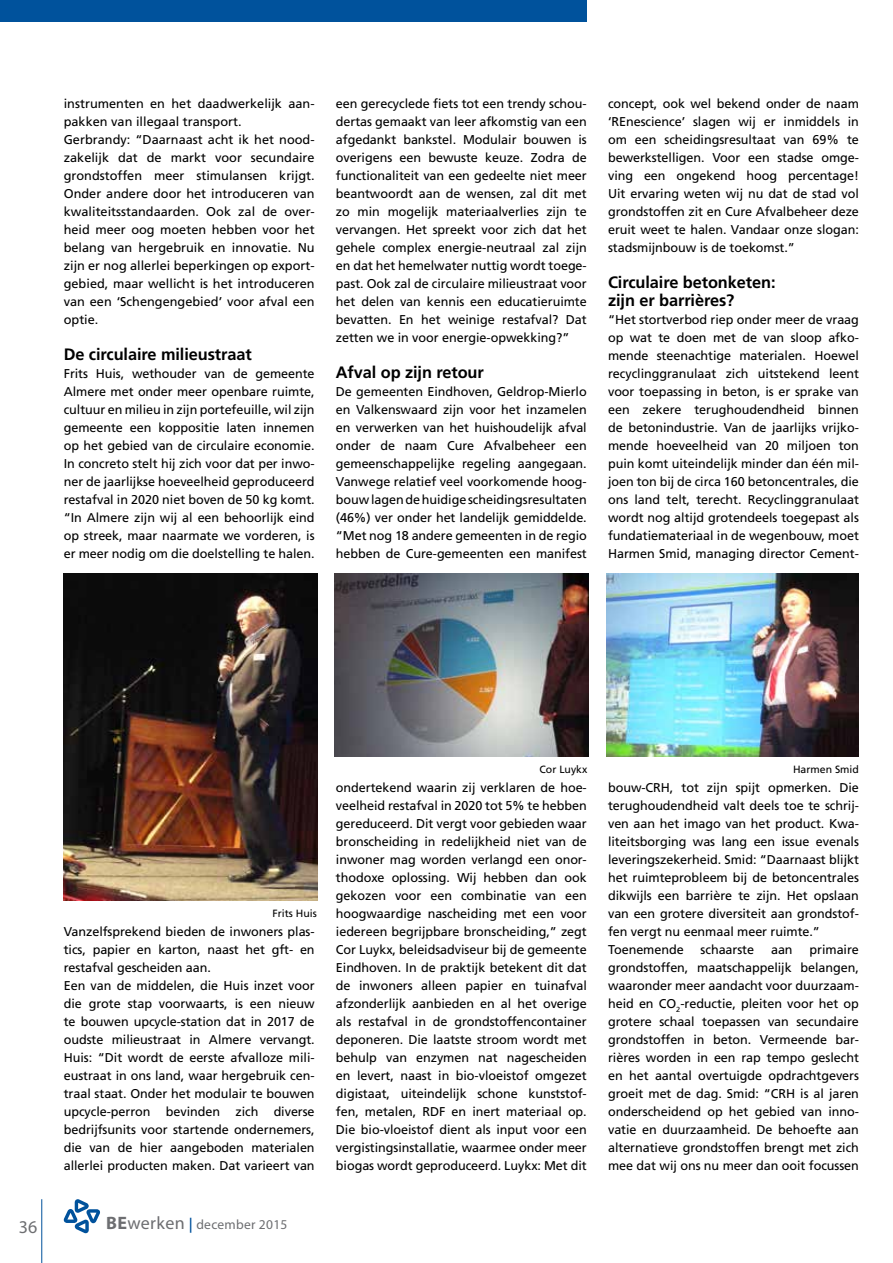
<style>
.page{position:relative;width:893px;height:1263px;background:#fff}
.page>*{position:absolute;margin:0;border:0;box-sizing:border-box;transform-origin:0 0}
.t1{font:18px "Myriad Pro";color:#6d6e71}
.t2{font:700 16.5px/18px "Frutiger LT Std";letter-spacing:-.005em;color:#000}
.t3{font:13.5px "Myriad Pro";letter-spacing:.02em;color:#6d6e71}
.t4{font:12.75px/18px "Frutiger LT Std";letter-spacing:-.005em;color:#000;text-align:justify}
.t5{font:10.5px "Frutiger LT Std";color:#000}
.s1{font-weight:700;font-size:18px}
.s2{font-size:18px}
.s3{font-family:"Frutiger LT Std";font-size:15px;color:#00529c}
</style>
<div class="page">
<hr style="left:41px;top:1199px;width:1px;height:64px;background:#00529c">
<svg style="left:64px;top:1199px;width:36px;height:34px"></svg>
<div style="left:0;top:0;width:587px;height:21px;background:#00529c"></div>
<img style="left:63px;top:574px;width:254px;height:326px">
<img style="left:334px;top:574px;width:254px;height:182px">
<img style="left:606px;top:574px;width:253px;height:182px">
<p class="t4" style="left:64px;top:95px;width:252px;text-align:left">instrumenten en het daadwerkelijk aan&shy;pakken van illegaal transport.<br>Gerbrandy: “Daarnaast acht ik het nood&shy;zakelijk dat de markt voor secundaire grondstoffen meer stimulansen krijgt.<br>Onder andere door het introduceren van kwaliteitsstandaarden. Ook zal de over&shy;heid meer oog moeten hebben voor het belang van hergebruik en innovatie. Nu zijn er nog allerlei beperkingen op export&shy;gebied, maar wellicht is het introduceren van een ‘Schengengebied’ voor afval een optie.</p>
<p class="t2" style="left:64px;top:345px;width:189px">De circulaire milieustraat</p>
<p class="t4" style="left:64px;top:365px;width:252px">Frits Huis, wethouder van de gemeente Almere met onder meer openbare ruimte, cultuur en milieu in zijn portefeuille, wil zijn gemeente een koppositie laten innemen op het gebied van de circulaire economie.<br>In concreto stelt hij zich voor dat per inwo&shy;ner de jaarlijkse hoeveelheid geproduceerd restafval in 2020 niet boven de 50 kg komt. “In Almere zijn wij al een behoorlijk eind op streek, maar naarmate we vorderen, is er meer nodig om die doelstelling te halen.</p>
<p class="t4" style="left:336px;top:95px;width:252px">een gerecyclede fiets tot een trendy schou&shy;dertas gemaakt van leer afkomstig van een afgedankt bankstel. Modulair bouwen is overigens een bewuste keuze. Zodra de functionaliteit van een gedeelte niet meer beantwoordt aan de wensen, zal dit met zo min mogelijk materiaalverlies zijn te vervangen. Het spreekt voor zich dat het gehele complex energie-neutraal zal zijn en dat het hemelwater nuttig wordt toege&shy;past. Ook zal de circulaire milieustraat voor het delen van kennis een educatieruimte bevatten. En het weinige restafval? Dat zetten we in voor energie-opwekking?”</p>
<p class="t2" style="left:336px;top:363px;width:149px">Afval op zijn retour</p>
<p class="t4" style="left:336px;top:383px;width:252px">De gemeenten Eindhoven, Geldrop-Mierlo en Valkenswaard zijn voor het inzamelen en verwerken van het huishoudelijk afval onder de naam Cure Afvalbeheer een gemeenschappelijke regeling aangegaan.<br>Vanwege relatief veel voorkomende hoog&shy;bouw lagen de huidige scheidingsresultaten (46%) ver onder het landelijk gemiddelde. “Met nog 18 andere gemeenten in de regio hebben de Cure-gemeenten een manifest</p>
<p class="t4" style="left:608px;top:95px;width:252px">concept, ook wel bekend onder de naam ‘REnescience’ slagen wij er inmiddels in om een scheidingsresultaat van 69% te bewerkstelligen. Voor een stadse omge&shy;ving een ongekend hoog percentage!<br>Uit ervaring weten wij nu dat de stad vol grondstoffen zit en Cure Afvalbeheer deze eruit weet te halen. Vandaar onze slogan: stadsmijnbouw is de toekomst.”</p>
<p class="t2" style="left:608px;top:273px;width:169px">Circulaire betonketen: zijn er barrières?</p>
<p class="t4" style="left:608px;top:311px;width:252px">“Het stortverbod riep onder meer de vraag op wat te doen met de van sloop afko&shy;mende steenachtige materialen. Hoewel recyclinggranulaat zich uitstekend leent voor toepassing in beton, is er sprake van een zekere terughoudendheid binnen de betonindustrie. Van de jaarlijks vrijko&shy;mende hoeveelheid van 20 miljoen ton puin komt uiteindelijk minder dan één mil&shy;joen ton bij de circa 160 betoncentrales, die ons land telt, terecht. Recyclinggranulaat wordt nog altijd grotendeels toegepast als fundatiemateriaal in de wegenbouw, moet Harmen Smid, managing director Cement-</p>
<p class="t5" style="left:272px;top:907px;width:46px">Frits Huis</p>
<p class="t4" style="left:64px;top:923px;width:252px;text-align:left">Vanzelfsprekend bieden de inwoners plas&shy;tics, papier en karton, naast het gft- en restafval gescheiden aan.<br>Een van de middelen, die Huis inzet voor die grote stap voorwaarts, is een nieuw te bouwen upcycle-station dat in 2017 de oudste milieustraat in Almere vervangt.<br>Huis: “Dit wordt de eerste afvalloze mili&shy;eustraat in ons land, waar hergebruik cen&shy;traal staat. Onder het modulair te bouwen upcycle-perron bevinden zich diverse bedrijfsunits voor startende ondernemers, die van de hier aangeboden materialen allerlei producten maken. Dat varieert van</p>
<h1 class="t1" style="left:19px;top:1217px;width:20px">36</h1>
<p class="t3" style="left:106px;top:1217px;width:183px"><span class="s1">BE</span><span class="s2">werken</span> <span class="s3">|</span> december 2015</p>
<p class="t5" style="left:539px;top:763px;width:49px">Cor Luykx</p>
<p class="t5" style="left:793px;top:763px;width:67px">Harmen Smid</p>
<p class="t4" style="left:336px;top:779px;width:252px">ondertekend waarin zij verklaren de hoe&shy;veelheid restafval in 2020 tot 5% te hebben gereduceerd. Dit vergt voor gebieden waar bronscheiding in redelijkheid niet van de inwoner mag worden verlangd een onor&shy;thodoxe oplossing. Wij hebben dan ook gekozen voor een combinatie van een hoogwaardige nascheiding met een voor iedereen begrijpbare bronscheiding,” zegt Cor Luykx, beleidsadviseur bij de gemeente Eindhoven. In de praktijk betekent dit dat de inwoners alleen papier en tuinafval afzonderlijk aanbieden en al het overige als restafval in de grondstoffencontainer deponeren. Die laatste stroom wordt met behulp van enzymen nat nagescheiden en levert, naast in bio-vloeistof omgezet digistaat, uiteindelijk schone kunststof&shy;fen, metalen, RDF en inert materiaal op.<br>Die bio-vloeistof dient als input voor een vergistingsinstallatie, waarmee onder meer biogas wordt geproduceerd. Luykx: Met dit</p>
<p class="t4" style="left:608px;top:779px;width:252px;text-align:left">bouw-CRH, tot zijn spijt opmerken. Die terughoudendheid valt deels toe te schrij&shy;ven aan het imago van het product. Kwa&shy;liteitsborging was lang een issue evenals leveringszekerheid. Smid: “Daarnaast blijkt het ruimteprobleem bij de betoncentrales dikwijls een barrière te zijn. Het opslaan van een grotere diversiteit aan grondstof&shy;fen vergt nu eenmaal meer ruimte.” Toenemende</p>
<p class="t4" style="left:701px;top:941px;width:55px">schaarste</p>
<p class="t4" style="left:771px;top:941px;width:23px">aan</p>
<p class="t4" style="left:608px;top:941px;width:252px;text-indent:201px">primaire grondstoffen, maatschappelijk belangen, waaronder meer aandacht voor duurzaam&shy;heid en CO<sub>2</sub>-reductie, pleiten voor het op grotere schaal toepassen van secundaire grondstoffen in beton. Vermeende bar&shy;rières worden in een rap tempo geslecht en het aantal overtuigde opdrachtgevers groeit met de dag. Smid: “CRH is al jaren onderscheidend op het gebied van inno&shy;vatie en duurzaamheid. De behoefte aan alternatieve grondstoffen brengt met zich mee dat wij ons nu meer dan ooit focussen</p>
</div>
